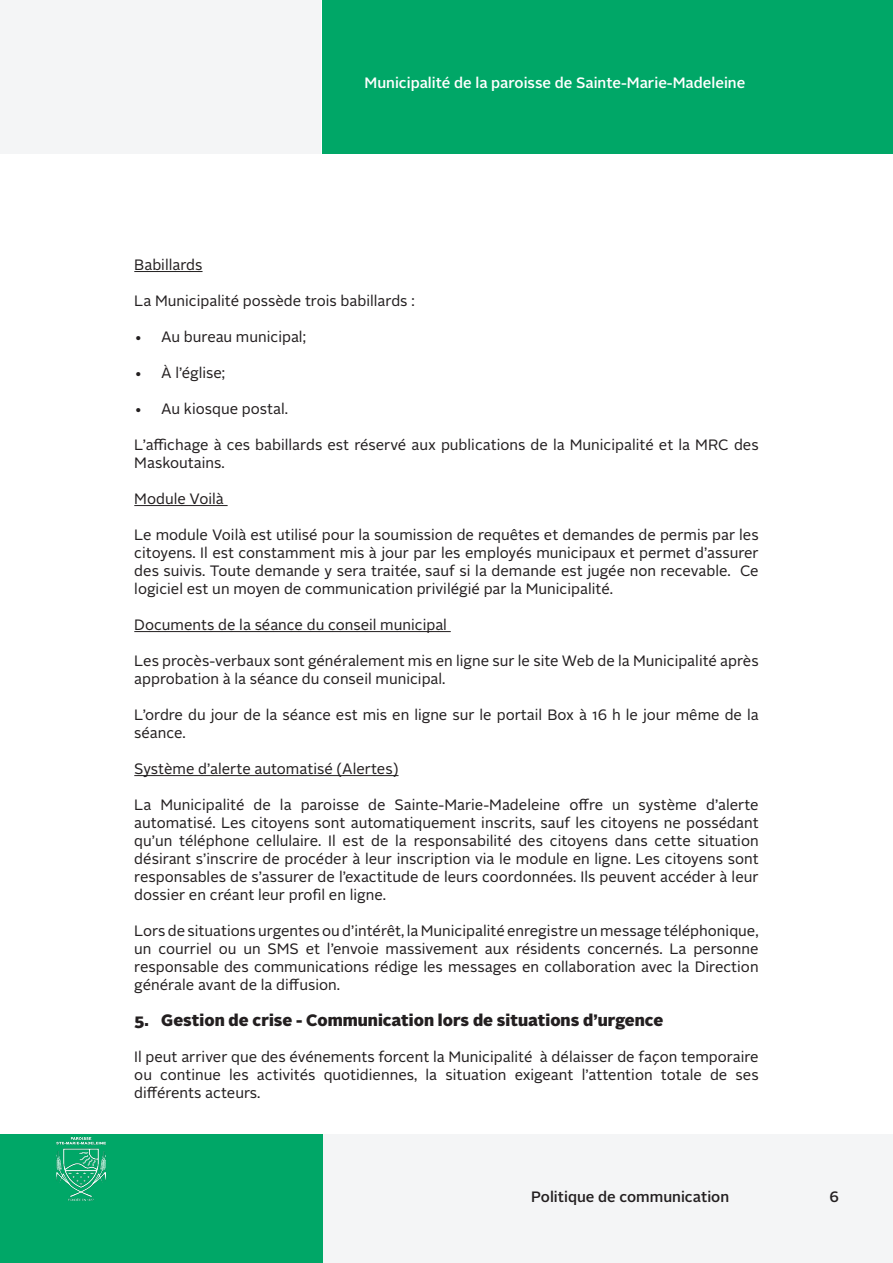
<style>
.page{position:relative;width:893px;height:1263px;background:#fff}
.page>*{position:absolute;margin:0;border:0;box-sizing:border-box;transform-origin:0 0}
.t1{font:900 16.5px "Alright Sans";color:#231f20}
.Corps_de_texte_-_Esp{font:15px/18px "Alright Sans";color:#231f20;text-align:justify}
.t2{font:500 15px "Alright Sans";color:#fff}
.t3{font:500 15px "Alright Sans";color:#231f20}
</style>
<div class="page">
<div style="left:322px;top:0;width:571px;height:154px;background:#00a767"></div>
<div style="left:0;top:1134px;width:323px;height:129px;background:#00a767"></div>
<div style="left:0;top:0;width:321px;height:154px;background:#f4f5f6"></div>
<div style="left:323px;top:1134px;width:570px;height:129px;background:#f4f5f6"></div>
<img style="left:56px;top:1137px;width:50px;height:63px">
<hr style="left:134px;top:271px;width:69px;height:1px;background:#231f20">
<hr style="left:134px;top:505px;width:94px;height:1px;background:#231f20">
<hr style="left:134px;top:631px;width:317px;height:1px;background:#231f20">
<hr style="left:134px;top:775px;width:265px;height:1px;background:#231f20">
<p class="t2" style="left:364px;top:72px;width:382px">Municipalité de la paroisse de Sainte-Marie-Madeleine</p>
<p class="Corps_de_texte_-_Esp" style="left:134px;top:256px;width:70px">Babillards</p>
<p class="Corps_de_texte_-_Esp" style="left:134px;top:292px;width:282px">La Municipalité possède trois babillards :</p>
<p class="Corps_de_texte_-_Esp" style="left:134px;top:328px;width:173px">• Au bureau municipal;</p>
<p class="Corps_de_texte_-_Esp" style="left:134px;top:364px;width:92px">• À l’église;</p>
<p class="Corps_de_texte_-_Esp" style="left:134px;top:400px;width:155px">• Au kiosque postal.</p>
<p class="Corps_de_texte_-_Esp" style="left:134px;top:436px;width:626px">L’affichage à ces babillards est réservé aux publications de la Municipalité et la MRC des<br>Maskoutains.</p>
<p class="Corps_de_texte_-_Esp" style="left:134px;top:490px;width:91px">Module Voilà</p>
<p class="Corps_de_texte_-_Esp" style="left:134px;top:526px;width:626px">Le module Voilà est utilisé pour la soumission de requêtes et demandes de permis par les citoyens. Il est constamment mis à jour par les employés municipaux et permet d’assurer des suivis. Toute demande y sera traitée, sauf si la demande est jugée non recevable. Ce logiciel est un moyen de communication privilégié par la Municipalité.</p>
<p class="Corps_de_texte_-_Esp" style="left:134px;top:616px;width:314px">Documents de la séance du conseil municipal</p>
<p class="Corps_de_texte_-_Esp" style="left:134px;top:652px;width:626px">Les procès-verbaux sont généralement mis en ligne sur le site Web de la Municipalité après approbation à la séance du conseil municipal.</p>
<p class="Corps_de_texte_-_Esp" style="left:134px;top:706px;width:626px">L’ordre du jour de la séance est mis en ligne sur le portail Box à 16 h le jour même de la séance.</p>
<p class="Corps_de_texte_-_Esp" style="left:134px;top:760px;width:266px">Système d’alerte automatisé (Alertes)</p>
<p class="Corps_de_texte_-_Esp" style="left:134px;top:796px;width:626px">La Municipalité de la paroisse de Sainte-Marie-Madeleine offre un système d’alerte automatisé. Les citoyens sont automatiquement inscrits, sauf les citoyens ne possédant qu’un téléphone cellulaire. Il est de la responsabilité des citoyens dans cette situation désirant s’inscrire de procéder à leur inscription via le module en ligne. Les citoyens sont responsables de s’assurer de l’exactitude de leurs coordonnées. Ils peuvent accéder à leur dossier en créant leur profil en ligne.</p>
<p class="Corps_de_texte_-_Esp" style="left:134px;top:922px;width:626px">Lors de situations urgentes ou d’intérêt, la Municipalité enregistre un message téléphonique, un courriel ou un SMS et l’envoie massivement aux résidents concernés. La personne responsable des communications rédige les messages en collaboration avec la Direction générale avant de la diffusion.</p>
<p class="t1" style="left:134px;top:1008px;width:530px">5. Gestion de crise - Communication lors de situations d’urgence</p>
<p class="Corps_de_texte_-_Esp" style="left:134px;top:1048px;width:626px">Il peut arriver que des événements forcent la Municipalité à délaisser de façon temporaire ou continue les activités quotidiennes, la situation exigeant l’attention totale de ses différents acteurs.</p>
<p class="t3" style="left:531px;top:1187px;width:199px">Politique de communication</p>
<p class="t3" style="left:829px;top:1187px;width:11px">6</p>
</div>
